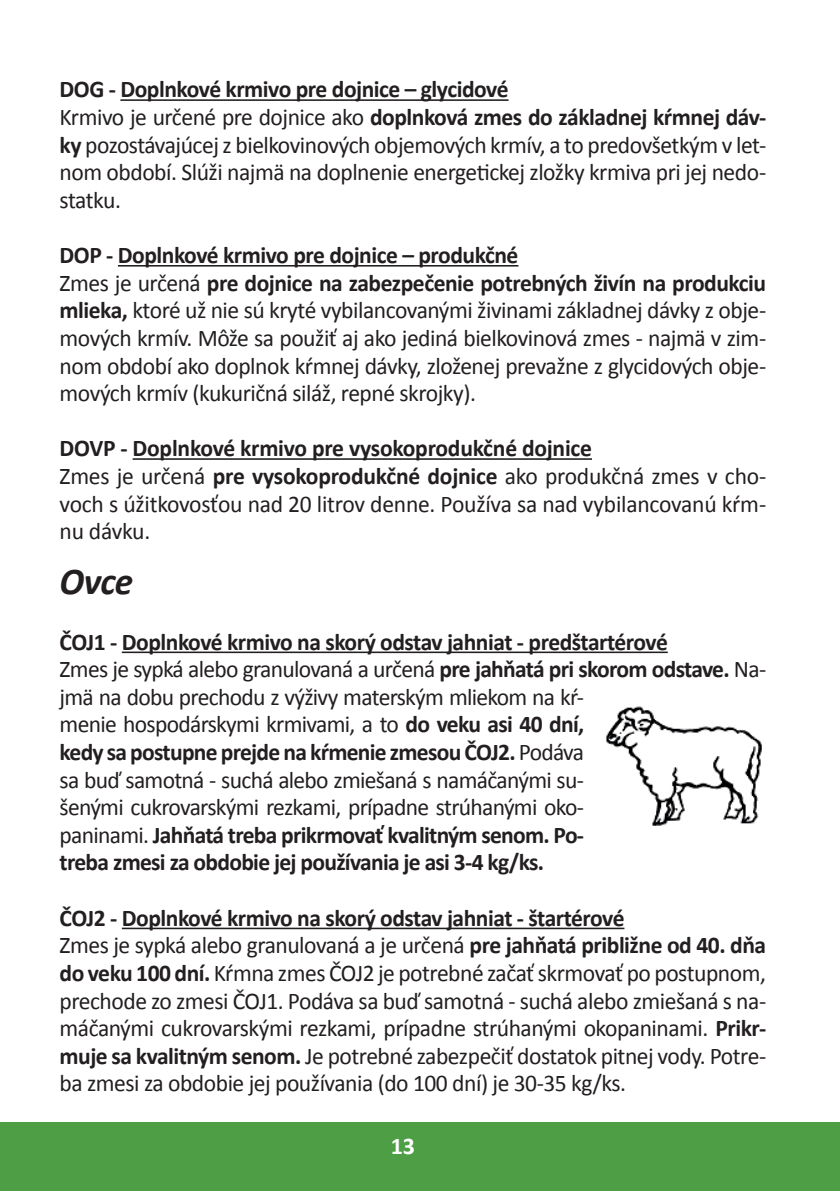
<style>
.page{position:relative;width:840px;height:1191px;background:#fff}
.page>*{position:absolute;margin:0;border:0;box-sizing:border-box;transform-origin:0 0}
.t1{font:italic 700 38px "Calibri";color:#231f20}
.t2{font:24px/27.6px "Calibri";letter-spacing:-.03em;color:#231f20;text-align:justify}
.t3{font:700 24px "Calibri";letter-spacing:-.02em;color:#231f20}
.t4{font:700 24px "Calibri";color:#fff}
.s1{font-weight:700}
</style>
<div class="page">
<div style="left:0;top:1123px;width:839px;height:68px;background:#4e9e45"></div>
<hr style="left:120px;top:99px;width:388px;height:2px;background:#231f20">
<hr style="left:118px;top:265px;width:400px;height:1px;background:#231f20">
<hr style="left:132px;top:458px;width:459px;height:2px;background:#231f20">
<hr style="left:122px;top:651px;width:545px;height:2px;background:#231f20">
<hr style="left:122px;top:927px;width:502px;height:2px;background:#231f20">
<img style="left:605px;top:706px;width:157px;height:120px">
<p class="t3" style="left:60px;top:74px;width:450px">DOG - Doplnkové krmivo pre dojnice – glycidové</p>
<p class="t2" style="left:60px;top:103px;width:707px">Krmivo je určené pre dojnice ako <span class="s1">doplnková zmes do základnej kŕmnej dáv&shy;ky</span> pozostávajúcej z bielkovinových objemových krmív, a to predovšetkým v let&shy;nom období. Slúži najmä na doplnenie energetickej zložky krmiva pri jej nedo&shy;statku.</p>
<p class="t3" style="left:60px;top:240px;width:460px">DOP - Doplnkové krmivo pre dojnice – produkčné</p>
<p class="t2" style="left:60px;top:269px;width:707px">Zmes je určená <span class="s1">pre dojnice na zabezpečenie potrebných živín na produkciu mlieka,</span> ktoré už nie sú kryté vybilancovanými živinami základnej dávky z obje&shy;mových krmív. Môže sa použiť aj ako jediná bielkovinová zmes - najmä v zim&shy;nom období ako doplnok kŕmnej dávky, zloženej prevažne z glycidových obje&shy;mových krmív (kukuričná siláž, repné skrojky).</p>
<p class="t3" style="left:60px;top:433px;width:533px">DOVP - Doplnkové krmivo pre vysokoprodukčné dojnice</p>
<p class="t2" style="left:60px;top:462px;width:707px">Zmes je určená <span class="s1">pre vysokoprodukčné dojnice</span> ako produkčná zmes v cho&shy;voch s úžitkovosťou nad 20 litrov denne. Používa sa nad vybilancovanú kŕm&shy;nu dávku.</p>
<p class="t1" style="left:60px;top:557px;width:75px">Ovce</p>
<p class="t3" style="left:60px;top:626px;width:609px">ČOJ1 - Doplnkové krmivo na skorý odstav jahniat - predštartérové</p>
<p class="t2" style="left:60px;top:655px;width:707px;text-align:left">Zmes je sypká alebo granulovaná a určená <span class="s1">pre jahňatá pri skorom odstave.</span> Na&shy;jmä na dobu prechodu z výživy materským mliekom na kŕ-<br>menie hospodárskymi krmivami, a to <span class="s1">do veku asi 40 dní,<br>kedy sa postupne prejde na kŕmenie zmesou ČOJ2.</span> Podáva<br>sa buď samotná - suchá alebo zmiešaná s namáčanými su-<br>šenými cukrovarskými rezkami, prípadne strúhanými oko-<br>paninami. <span class="s1">Jahňatá treba prikrmovať kvalitným senom. Po-<br>treba zmesi za obdobie jej používania je asi 3-4 kg/ks.</span></p>
<p class="t3" style="left:60px;top:902px;width:566px">ČOJ2 - Doplnkové krmivo na skorý odstav jahniat - štartérové</p>
<p class="t2" style="left:60px;top:931px;width:707px">Zmes je sypká alebo granulovaná a je určená <span class="s1">pre jahňatá približne od 40. dňa do veku 100 dní.</span> Kŕmna zmes ČOJ2 je potrebné začať skrmovať po postupnom, prechode zo zmesi ČOJ1. Podáva sa buď samotná - suchá alebo zmiešaná s na&shy;máčanými cukrovarskými rezkami, prípadne strúhanými okopaninami. <span class="s1">Prikr&shy;muje sa kvalitným senom.</span> Je potrebné zabezpečiť dostatok pitnej vody. Potre&shy;ba zmesi za obdobie jej používania (do 100 dní) je 30-35 kg/ks.</p>
<p class="t4" style="left:390px;top:1130px;width:26px">13</p>
</div>
